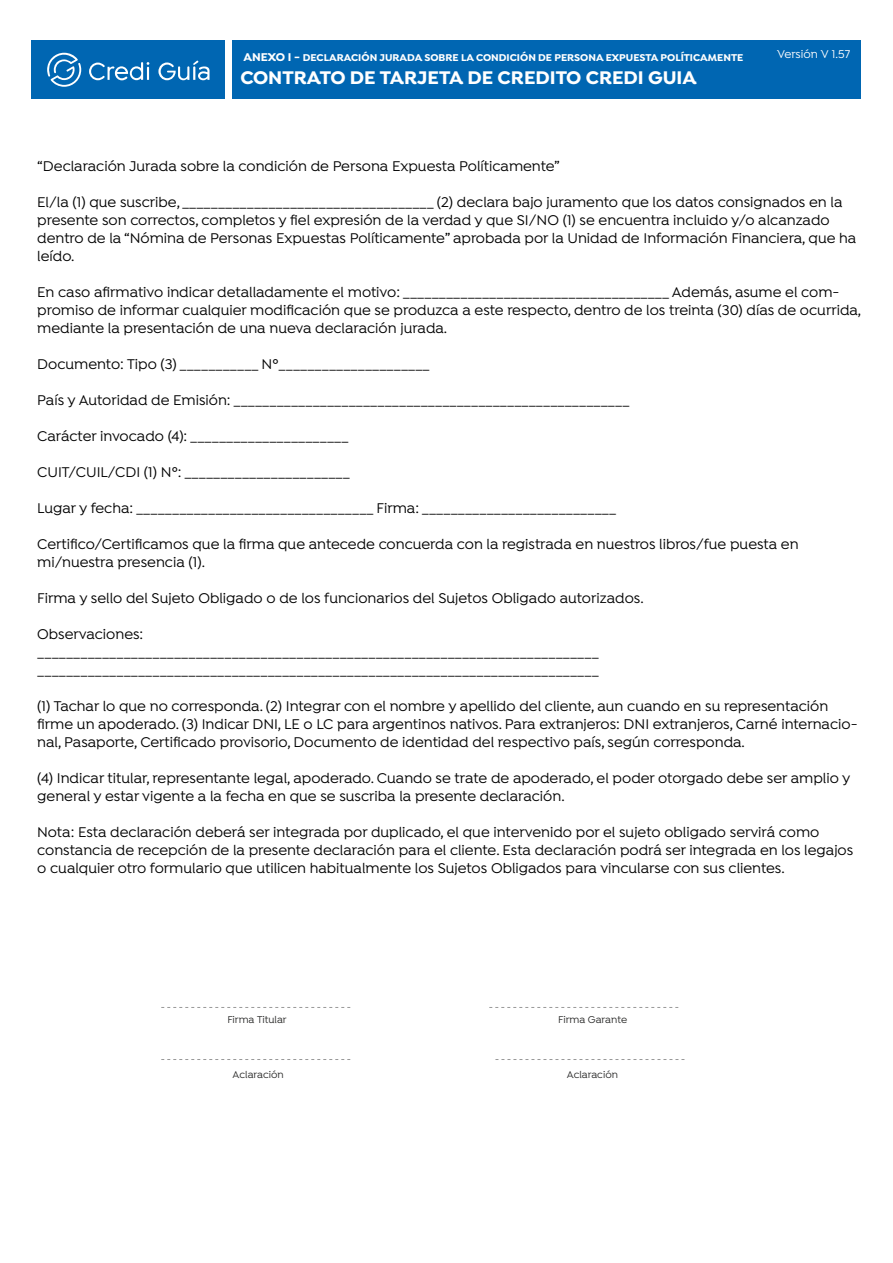
<style>
.page{position:relative;width:893px;height:1263px;background:#fff}
.page>*{position:absolute;margin:0;border:0;box-sizing:border-box;transform-origin:0 0}
.t1{font:700 19.5px "Isidora";color:#fff}
.t2{font:500 15px/18px "Isidora";color:#000}
.t3{font:500 12px "Isidora";color:#fff}
.t4{font:700 10.5px "Isidora";color:#fff}
.t5{font:500 10.5px "Isidora";color:#272726}
.s1{font-size:12px}
</style>
<div class="page">
<svg style="left:161px;top:1059px;width:190px;height:1px"></svg>
<svg style="left:161px;top:1007px;width:190px;height:1px"></svg>
<svg style="left:489px;top:1007px;width:190px;height:1px"></svg>
<svg style="left:495px;top:1059px;width:190px;height:1px"></svg>
<div style="left:32px;top:40px;width:193px;height:59px;background:#0066b2"></div>
<div style="left:233px;top:40px;width:628px;height:59px;background:#0066b2"></div>
<svg style="left:47px;top:52px;width:34px;height:35px"></svg>
<svg style="left:89px;top:62px;width:60px;height:18px"></svg>
<svg style="left:158px;top:61px;width:52px;height:19px"></svg>
<p class="t4" style="left:243px;top:51px;width:501px"><span class="s1">ANEXO I -</span> DECLARACIÓN JURADA SOBRE LA CONDICIÓN DE PERSONA EXPUESTA POLÍTICAMENTE</p>
<p class="t3" style="left:777px;top:47px;width:75px">Versión V 1.57</p>
<h1 class="t1" style="left:240px;top:66px;width:458px">CONTRATO DE TARJETA DE CREDITO CREDI GUIA</h1>
<p class="t2" style="left:37px;top:158px;width:524px">“Declaración Jurada sobre la condición de Persona Expuesta Políticamente”</p>
<p class="t2" style="left:37px;top:194px;width:821px">El/la (1) que suscribe, ___________________________________ (2) declara bajo juramento que los datos consignados en la presente son correctos, completos y fiel expresión de la verdad y que SI/NO (1) se encuentra incluido y/o alcanzado dentro de la “Nómina de Personas Expuestas Políticamente” aprobada por la Unidad de Información Financiera, que ha leído.</p>
<p class="t2" style="left:37px;top:284px;width:825px">En caso afirmativo indicar detalladamente el motivo: _____________________________________ Además, asume el com&shy;promiso de informar cualquier modificación que se produzca a este respecto, dentro de los treinta (30) días de ocurrida, mediante la presentación de una nueva declaración jurada.</p>
<p class="t2" style="left:37px;top:356px;width:394px">Documento: Tipo (3) ___________ Nº_____________________</p>
<p class="t2" style="left:37px;top:392px;width:594px">País y Autoridad de Emisión: _______________________________________________________</p>
<p class="t2" style="left:37px;top:428px;width:313px">Carácter invocado (4): ______________________</p>
<p class="t2" style="left:37px;top:464px;width:314px">CUIT/CUIL/CDI (1) Nº: _______________________</p>
<p class="t2" style="left:37px;top:500px;width:580px">Lugar y fecha: _________________________________ Firma: ___________________________</p>
<p class="t2" style="left:37px;top:536px;width:763px">Certifico/Certificamos que la firma que antecede concuerda con la registrada en nuestros libros/fue puesta en mi/nuestra presencia (1).</p>
<p class="t2" style="left:37px;top:590px;width:608px">Firma y sello del Sujeto Obligado o de los funcionarios del Sujetos Obligado autorizados.</p>
<p class="t2" style="left:37px;top:626px;width:563px">Observaciones: ______________________________________________________________________________ ______________________________________________________________________________</p>
<p class="t2" style="left:37px;top:698px;width:822px">(1) Tachar lo que no corresponda. (2) Integrar con el nombre y apellido del cliente, aun cuando en su representación firme un apoderado. (3) Indicar DNI, LE o LC para argentinos nativos. Para extranjeros: DNI extranjeros, Carné internacio&shy;nal, Pasaporte, Certificado provisorio, Documento de identidad del respectivo país, según corresponda.</p>
<p class="t2" style="left:37px;top:770px;width:815px">(4) Indicar titular, representante legal, apoderado. Cuando se trate de apoderado, el poder otorgado debe ser amplio y general y estar vigente a la fecha en que se suscriba la presente declaración.</p>
<p class="t2" style="left:37px;top:824px;width:817px">Nota: Esta declaración deberá ser integrada por duplicado, el que intervenido por el sujeto obligado servirá como constancia de recepción de la presente declaración para el cliente. Esta declaración podrá ser integrada en los legajos o cualquier otro formulario que utilicen habitualmente los Sujetos Obligados para vincularse con sus clientes.</p>
<p class="t5" style="left:227px;top:1013px;width:61px">Firma Titular</p>
<p class="t5" style="left:233px;top:1068px;width:53px">Aclaración</p>
<p class="t5" style="left:558px;top:1013px;width:71px">Firma Garante</p>
<p class="t5" style="left:567px;top:1068px;width:53px">Aclaración</p>
</div>
